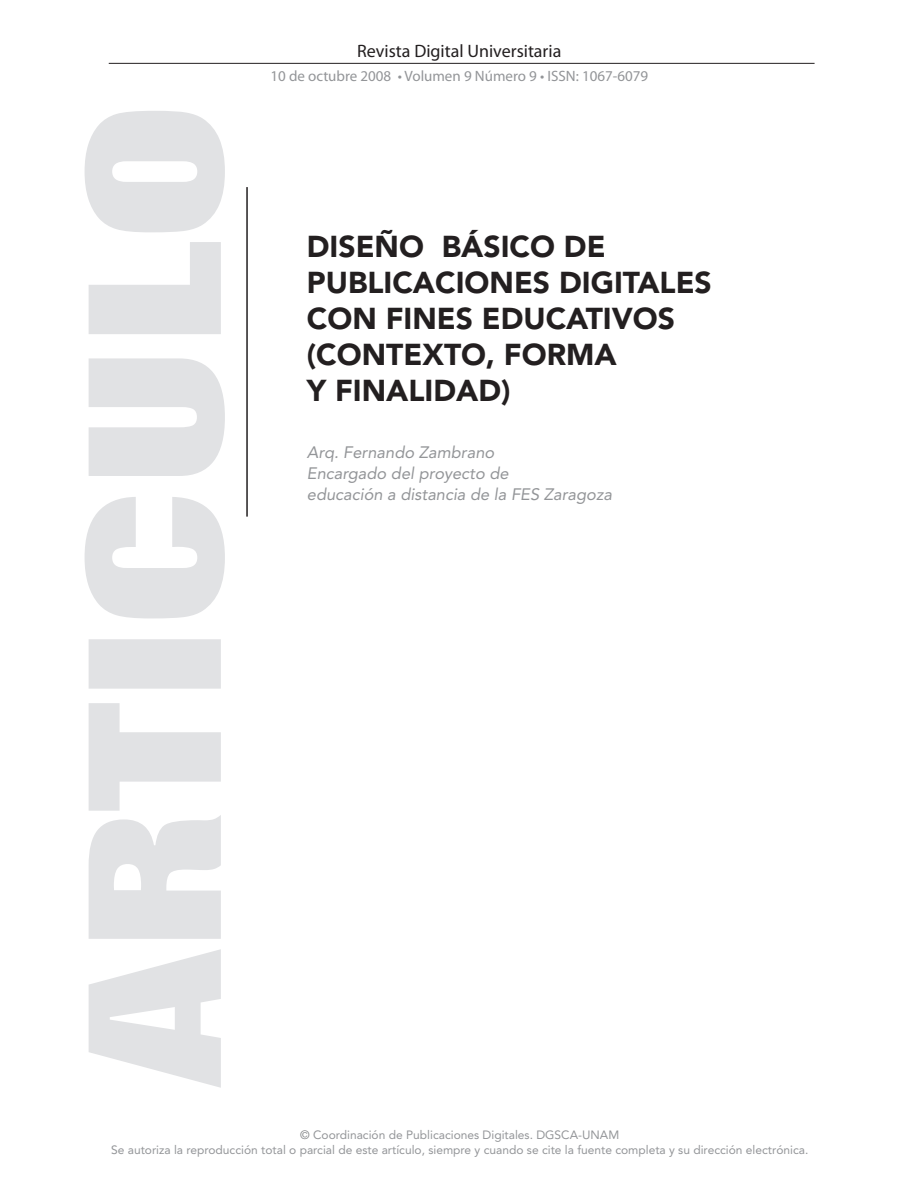
<style>
.page{position:relative;width:918px;height:1188px;background:#fff}
.page>*{position:absolute;margin:0;border:0;box-sizing:border-box;transform-origin:0 0}
.caratula_titulo{font:900 30px "Avenir";color:#231f20}
.encabezados_bold{font:18px "Myriad Pro";color:#231f20}
.caratula_autor{font:italic 16.5px "Avenir";color:#939598}
.encabezados_light{font:15px "Myriad Pro";color:#939598}
.legales{font:12px "Avenir";color:#939598}
.s1{color:#808285}
</style>
<div class="page">
<hr style="left:109px;top:63px;width:706px;height:1px;background:#231f20">
<svg style="left:85px;top:111px;width:140px;height:977px;fill:#e1e2e4"></svg>
<hr style="left:246px;top:187px;width:2px;height:330px;background:#231f20">
<p class="encabezados_bold" style="left:357px;top:40px;width:206px">Revista Digital Universitaria</p>
<p class="encabezados_light" style="left:270px;top:67px;width:379px">10 de octubre 2008 • Volumen 9 Número 9 • ISSN: 1067-6079</p>
<p class="caratula_titulo" style="left:307px;top:228px;width:300px">DISEÑO BÁSICO DE</p>
<p class="caratula_titulo" style="left:307px;top:264px;width:406px">PUBLICACIONES DIGITALES</p>
<p class="caratula_titulo" style="left:307px;top:300px;width:370px">CON FINES EDUCATIVOS</p>
<p class="caratula_titulo" style="left:307px;top:336px;width:311px">(CONTEXTO, FORMA</p>
<p class="caratula_titulo" style="left:307px;top:372px;width:205px">Y FINALIDAD)</p>
<p class="caratula_autor" style="left:307px;top:443px;width:189px">Arq. Fernando Zambrano</p>
<p class="caratula_autor" style="left:307px;top:464px;width:203px">Encargado del proyecto de</p>
<p class="caratula_autor" style="left:307px;top:485px;width:307px">educación a distancia de la FES Zaragoza</p>
<p class="legales" style="left:300px;top:1128px;width:321px"><span class="s1">©</span> Coordinación de Publicaciones Digitales. DGSCA-UNAM</p>
<p class="legales" style="left:111px;top:1143px;width:699px">Se autoriza la reproducción total o parcial de este artículo, siempre y cuando se cite la fuente completa y su dirección electrónica.</p>
</div>
